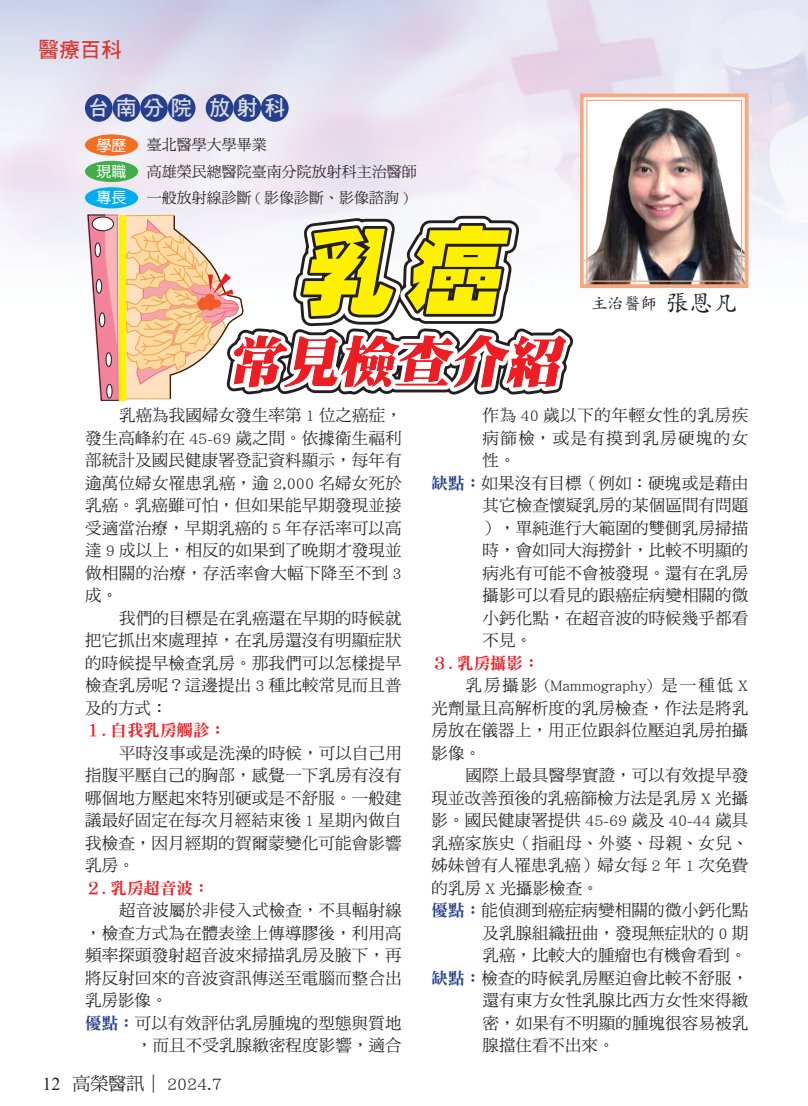
<style>
.page{position:relative;width:808px;height:1106px;background:#fff}
.page>*{position:absolute;margin:0;border:0;box-sizing:border-box;transform-origin:0 0}
.t1{font:italic 95.55px "ID Hei Overlap";color:#fff101}
.t2{font:italic 55.5px "DF Ming Std W12";color:#ee1d23}
.t3{font:21px "DF Hei Std W7";letter-spacing:.31em;color:#dcdddf}
.t4{font:21px "DF Hei Std W7";color:#d9382f}
.t5{font:18px "DF Ming Std W5";color:#231f20}
.t6{font:16.5px/22.5px "DF Ming Std W5";letter-spacing:.01em;color:#231f20;text-align:justify}
.t7{font:16.5px "DF Ming Std W9";color:#ee1d23}
.t8{font:16.5px "DF Kai Shu Md HK BF";color:#231f20}
.t9{font:15px "DF Ming Std W5";color:#231f20}
.t10{font:15px "DF Yuan Md HK BF";color:#fff}
.s1{font-size:24px}
.s2{font-family:"DF Ming Std W9";color:#253f8e}
.s3{font-family:"Times New Roman"}
</style>
<div class="page">
<svg style="left:86px;top:92px;width:664px;height:309px"></svg>
<div style="left:206px;top:94px;width:27px;height:28px;background:#253f8e;border-radius:50%"></div>
<div style="left:233px;top:94px;width:28px;height:28px;background:#253f8e;border-radius:50%"></div>
<div style="left:261px;top:94px;width:28px;height:28px;background:#253f8e;border-radius:50%"></div>
<p class="t4" style="left:38px;top:38px;width:86px">醫療百科</p>
<p class="t3" style="left:88px;top:96px;width:105px">台南分院</p>
<p class="t3" style="left:209px;top:96px;width:78px">放射科</p>
<p class="t10" style="left:97px;top:137px;width:31px">學歷</p>
<p class="t9" style="left:147px;top:136px;width:121px">臺北醫學大學畢業</p>
<p class="t9" style="left:147px;top:190px;width:263px">一般放射線診斷 ( 影像診斷、影像諮詢 )</p>
<p class="t10" style="left:97px;top:164px;width:31px">現職</p>
<p class="t9" style="left:147px;top:163px;width:271px">高雄榮民總醫院臺南分院放射科主治醫師</p>
<p class="t10" style="left:97px;top:190px;width:31px">專長</p>
<p class="t1" style="left:298px;top:223px;width:221px">乳癌</p>
<p class="t2" style="left:227px;top:331px;width:345px">常見檢查介紹</p>
<p class="t8" style="left:591px;top:294px;width:148px">主治醫師 <span class="s1">張恩凡</span></p>
<p class="t6" style="left:85px;top:403px;width:318px;text-indent:34px">乳癌為我國婦女發生率第 1 位之癌症，發生高峰約在 45-69 歲之間。依據衛生福利部統計及國民健康署登記資料顯示，每年有逾萬位婦女罹患乳癌，逾 2,000 名婦女死於乳癌。乳癌雖可怕，但如果能早期發現並接受適當治療，早期乳癌的 5 年存活率可以高達 9 成以上，相反的如果到了晚期才發現並做相關的治療，存活率會大幅下降至不到 3成。</p>
<p class="t6" style="left:85px;top:606px;width:318px;text-indent:34px">我們的目標是在乳癌還在早期的時候就把它抓出來處理掉，在乳房還沒有明顯症狀的時候提早檢查乳房。那我們可以怎樣提早檢查乳房呢？這邊提出 3 種比較常見而且普及的方式：</p>
<p class="t7" style="left:85px;top:721px;width:143px">１. 自我乳房觸診：</p>
<p class="t6" style="left:85px;top:741px;width:318px;text-indent:34px">平時沒事或是洗澡的時候，可以自己用指腹平壓自己的胸部，感覺一下乳房有沒有哪個地方壓起來特別硬或是不舒服。一般建議最好固定在每次月經結束後 1 星期內做自我檢查，因月經期的賀爾蒙變化可能會影響乳房。</p>
<p class="t7" style="left:85px;top:879px;width:126px">２. 乳房超音波：</p>
<p class="t6" style="left:85px;top:898px;width:318px;text-indent:34px">超音波屬於非侵入式檢查，不具輻射線，檢查方式為在體表塗上傳導膠後，利用高頻率探頭發射超音波來掃描乳房及腋下，再將反射回來的音波資訊傳送至電腦而整合出乳房影像。</p>
<p class="t6" style="left:85px;top:1011px;width:318px"><span class="s2">優點：</span>可以有效評估乳房腫塊的型態與質地</p>
<p class="t6" style="left:136px;top:1033px;width:267px">，而且不受乳腺緻密程度影響，適合</p>
<p class="t5" style="left:43px;top:1074px;width:181px"><span class="s3">12</span> 高榮醫訊∣ 2024.7</p>
<p class="t6" style="left:483px;top:403px;width:267px">作為 40 歲以下的年輕女性的乳房疾病篩檢，或是有摸到乳房硬塊的女性。</p>
<p class="t6" style="left:432px;top:471px;width:318px"><span class="s2">缺點：</span>如果沒有目標（例如：硬塊或是藉由</p>
<p class="t6" style="left:483px;top:493px;width:267px">其它檢查懷疑乳房的某個區間有問題），單純進行大範圍的雙側乳房掃描時，會如同大海撈針，比較不明顯的病兆有可能不會被發現。還有在乳房攝影可以看見的跟癌症病變相關的微小鈣化點，在超音波的時候幾乎都看不見。</p>
<p class="t7" style="left:432px;top:654px;width:110px">３. 乳房攝影：</p>
<p class="t6" style="left:432px;top:673px;width:318px;text-indent:34px">乳房攝影 (Mammography) 是一種低 X光劑量且高解析度的乳房檢查，作法是將乳房放在儀器上，用正位跟斜位壓迫乳房拍攝影像。</p>
<p class="t6" style="left:432px;top:763px;width:318px;text-indent:34px">國際上最具醫學實證，可以有效提早發現並改善預後的乳癌篩檢方法是乳房 X 光攝影。國民健康署提供 45-69 歲及 40-44 歲具乳癌家族史（指祖母、外婆、母親、女兒、姊妹曾有人罹患乳癌）婦女每 2 年 1 次免費的乳房 X 光攝影檢查。</p>
<p class="t6" style="left:432px;top:898px;width:318px"><span class="s2">優點：</span>能偵測到癌症病變相關的微小鈣化點</p>
<p class="t6" style="left:483px;top:921px;width:267px">及乳腺組織扭曲，發現無症狀的 0 期乳癌，比較大的腫瘤也有機會看到。</p>
<p class="t6" style="left:432px;top:966px;width:318px"><span class="s2">缺點：</span>檢查的時候乳房壓迫會比較不舒服，</p>
<p class="t6" style="left:483px;top:988px;width:267px">還有東方女性乳腺比西方女性來得緻密，如果有不明顯的腫塊很容易被乳腺擋住看不出來。</p>
</div>
